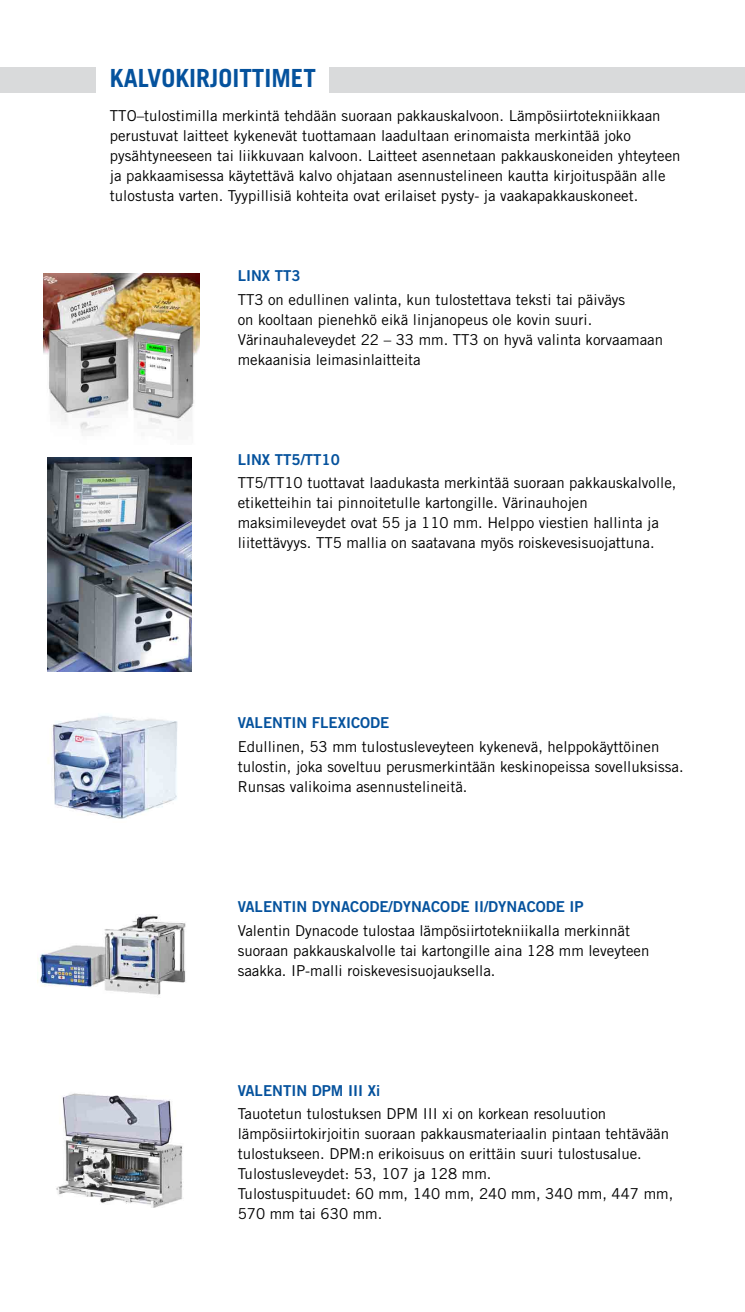
<style>
.page{position:relative;width:745px;height:1312px;background:#fff}
.page>*{position:absolute;margin:0;border:0;box-sizing:border-box;transform-origin:0 0}
.Suur_pealkiri{font:700 25px "Trade Gothic";color:#05529d}
.Sisutekst{font:15px/20px "Trade Gothic";color:#000}
.Vaike_pealkiri{font:15px "Trade Gothic Bold Two";color:#05529d}
</style>
<div class="page">
<img style="left:44px;top:273px;width:155px;height:160px">
<img style="left:47px;top:457px;width:144px;height:214px">
<img style="left:52px;top:715px;width:126px;height:104px">
<img style="left:38px;top:915px;width:148px;height:80px">
<img style="left:56px;top:1093px;width:127px;height:115px">
<div style="left:330px;top:67px;width:414px;height:26px;background:#d9dadb"></div>
<div style="left:0;top:67px;width:96px;height:26px;background:#d9dadb"></div>
<p class="Suur_pealkiri" style="left:110px;top:62px;width:207px">KALVOKIRJOITTIMET</p>
<p class="Sisutekst" style="left:110px;top:105px;width:571px">TTO–tulostimilla merkintä tehdään suoraan pakkauskalvoon. Lämpösiirtotekniikkaan perustuvat laitteet kykenevät tuottamaan laadultaan erinomaista merkintää joko pysähtyneeseen tai liikkuvaan kalvoon. Laitteet asennetaan pakkauskoneiden yhteyteen ja pakkaamisessa käytettävä kalvo ohjataan asennustelineen kautta kirjoituspään alle tulostusta varten. Tyypillisiä kohteita ovat erilaiset pysty- ja vaakapakkauskoneet.</p>
<p class="Vaike_pealkiri" style="left:237px;top:266px;width:64px">LINX TT3</p>
<p class="Sisutekst" style="left:237px;top:289px;width:426px">TT3 on edullinen valinta, kun tulostettava teksti tai päiväys<br>on kooltaan pienehkö eikä linjanopeus ole kovin suuri.<br>Värinauhaleveydet 22 – 33 mm. TT3 on hyvä valinta korvaamaan mekaanisia leimasinlaitteita</p>
<p class="Vaike_pealkiri" style="left:237px;top:450px;width:104px">LINX TT5/TT10</p>
<p class="Sisutekst" style="left:237px;top:472px;width:440px">TT5/TT10 tuottavat laadukasta merkintää suoraan pakkauskalvolle, etiketteihin tai pinnoitetulle kartongille. Värinauhojen maksimileveydet ovat 55 ja 110 mm. Helppo viestien hallinta ja liitettävyys. TT5 mallia on saatavana myös roiskevesisuojattuna.</p>
<p class="Vaike_pealkiri" style="left:237px;top:713px;width:153px">VALENTIN FLEXICODE</p>
<p class="Sisutekst" style="left:237px;top:736px;width:447px">Edullinen, 53 mm tulostusleveyteen kykenevä, helppokäyttöinen tulostin, joka soveltuu perusmerkintään keskinopeissa sovelluksissa.<br>Runsas valikoima asennustelineitä.</p>
<p class="Vaike_pealkiri" style="left:237px;top:897px;width:347px">VALENTIN DYNACODE/DYNACODE II/DYNACODE IP</p>
<p class="Sisutekst" style="left:237px;top:919px;width:413px">Valentin Dynacode tulostaa lämpösiirtotekniikalla merkinnät suoraan pakkauskalvolle tai kartongille aina 128 mm leveyteen saakka. IP-malli roiskevesisuojauksella.</p>
<p class="Vaike_pealkiri" style="left:237px;top:1080px;width:144px">VALENTIN DPM III Xi</p>
<p class="Sisutekst" style="left:237px;top:1103px;width:432px">Tauotetun tulostuksen DPM III xi on korkean resoluution lämpösiirtokirjoitin suoraan pakkausmateriaalin pintaan tehtävään tulostukseen. DPM:n erikoisuus on erittäin suuri tulostusalue.<br>Tulostusleveydet: 53, 107 ja 128 mm.</p>
<p class="Sisutekst" style="left:237px;top:1183px;width:437px">Tulostuspituudet: 60 mm, 140 mm, 240 mm, 340 mm, 447 mm,<br>570 mm tai 630 mm.</p>
</div>
